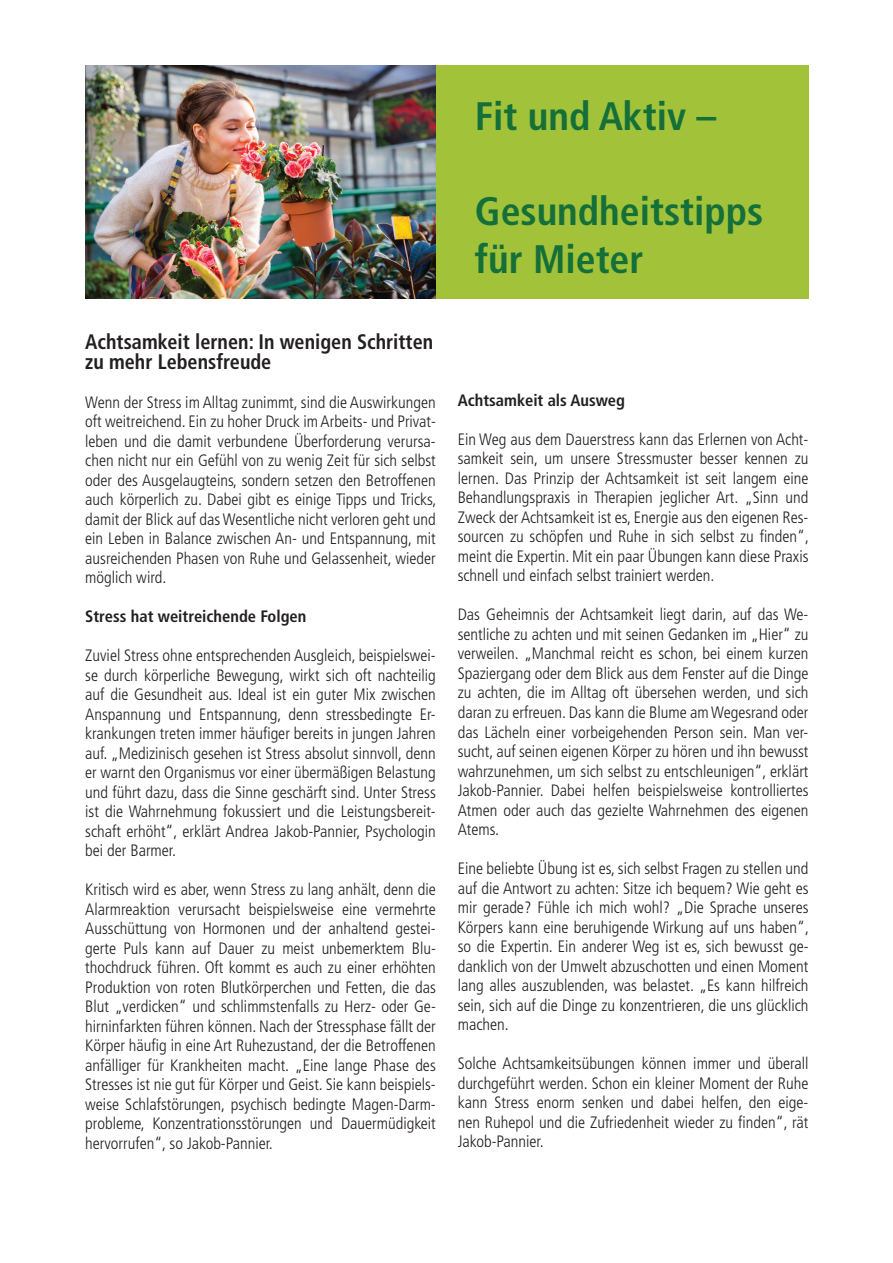
<style>
.page{position:relative;width:893px;height:1263px;background:#fff}
.page>*{position:absolute;margin:0;border:0;box-sizing:border-box;transform-origin:0 0}
.t1{font:700 condensed 39.75px/47.7px "Frutiger LT";color:#156f39}
.t2{font:700 condensed 21px/19.5px "Frutiger LT";color:#231f20;scale:.96 1}
.t3{font:300 condensed 16.5px/19.5px "Frutiger LT";color:#231f20;text-align:justify}
.t4{font:700 condensed 16.5px "Frutiger LT";color:#231f20}
</style>
<div class="page">
<div style="left:85px;top:65px;width:723px;height:234px;background:#a2c23a"></div>
<img style="left:85px;top:65px;width:351px;height:234px">
<h1 class="t1" style="left:475px;top:92px;width:243px">Fit und Aktiv –</h1>
<h1 class="t1" style="left:475px;top:188px;width:290px">Gesundheitstipps für Mieter</h1>
<p class="t2" style="left:85px;top:332px;width:364px">Achtsamkeit lernen: In wenigen Schritten zu mehr Lebensfreude</p>
<p class="t3" style="left:85px;top:392px;width:353px">Wenn der Stress im Alltag zunimmt, sind die Auswirkungen oft weitreichend. Ein zu hoher Druck im Arbeits- und Privat&shy;leben und die damit verbundene Überforderung verursa&shy;chen nicht nur ein Gefühl von zu wenig Zeit für sich selbst oder des Ausgelaugteins, sondern setzen den Betroffenen auch körperlich zu. Dabei gibt es einige Tipps und Tricks, damit der Blick auf das Wesentliche nicht verloren geht und ein Leben in Balance zwischen An- und Entspannung, mit ausreichenden Phasen von Ruhe und Gelassenheit, wieder möglich wird.</p>
<p class="t4" style="left:85px;top:607px;width:223px">Stress hat weitreichende Folgen</p>
<p class="t3" style="left:85px;top:646px;width:352px">Zuviel Stress ohne entsprechenden Ausgleich, beispielswei&shy;se durch körperliche Bewegung, wirkt sich oft nachteilig auf die Gesundheit aus. Ideal ist ein guter Mix zwischen Anspannung und Entspannung, denn stressbedingte Er&shy;krankungen treten immer häufiger bereits in jungen Jahren auf. „Medizinisch gesehen ist Stress absolut sinnvoll, denn er warnt den Organismus vor einer übermäßigen Belastung und führt dazu, dass die Sinne geschärft sind. Unter Stress ist die Wahrnehmung fokussiert und die Leistungsbereit&shy;schaft erhöht“, erklärt Andrea Jakob-Pannier, Psychologin bei der Barmer.</p>
<p class="t3" style="left:85px;top:880px;width:352px">Kritisch wird es aber, wenn Stress zu lang anhält, denn die Alarmreaktion verursacht beispielsweise eine vermehrte Ausschüttung von Hormonen und der anhaltend gestei&shy;gerte Puls kann auf Dauer zu meist unbemerktem Blu&shy;thochdruck führen. Oft kommt es auch zu einer erhöhten Produktion von roten Blutkörperchen und Fetten, die das Blut „verdicken“ und schlimmstenfalls zu Herz- oder Ge&shy;hirninfarkten führen können. Nach der Stressphase fällt der Körper häufig in eine Art Ruhezustand, der die Betroffenen anfälliger für Krankheiten macht. „Eine lange Phase des Stresses ist nie gut für Körper und Geist. Sie kann beispiels&shy;weise Schlafstörungen, psychisch bedingte Magen-Darm&shy;probleme, Konzentrationsstörungen und Dauermüdigkeit hervorrufen“, so Jakob-Pannier.</p>
<p class="t4" style="left:458px;top:390px;width:169px">Achtsamkeit als Ausweg</p>
<p class="t3" style="left:458px;top:430px;width:353px">Ein Weg aus dem Dauerstress kann das Erlernen von Acht&shy;samkeit sein, um unsere Stressmuster besser kennen zu lernen. Das Prinzip der Achtsamkeit ist seit langem eine Behandlungspraxis in Therapien jeglicher Art. „Sinn und Zweck der Achtsamkeit ist es, Energie aus den eigenen Res&shy;sourcen zu schöpfen und Ruhe in sich selbst zu finden“, meint die Expertin. Mit ein paar Übungen kann diese Praxis schnell und einfach selbst trainiert werden.</p>
<p class="t3" style="left:458px;top:605px;width:352px">Das Geheimnis der Achtsamkeit liegt darin, auf das We&shy;sentliche zu achten und mit seinen Gedanken im „Hier“ zu verweilen. „Manchmal reicht es schon, bei einem kurzen Spaziergang oder dem Blick aus dem Fenster auf die Dinge zu achten, die im Alltag oft übersehen werden, und sich daran zu erfreuen. Das kann die Blume am Wegesrand oder das Lächeln einer vorbeigehenden Person sein. Man ver&shy;sucht, auf seinen eigenen Körper zu hören und ihn bewusst wahrzunehmen, um sich selbst zu entschleunigen“, erklärt Jakob-Pannier. Dabei helfen beispielsweise kontrolliertes Atmen oder auch das gezielte Wahrnehmen des eigenen Atems.</p>
<p class="t3" style="left:458px;top:859px;width:353px">Eine beliebte Übung ist es, sich selbst Fragen zu stellen und auf die Antwort zu achten: Sitze ich bequem? Wie geht es mir gerade? Fühle ich mich wohl? „Die Sprache unseres Körpers kann eine beruhigende Wirkung auf uns haben“, so die Expertin. Ein anderer Weg ist es, sich bewusst ge&shy;danklich von der Umwelt abzuschotten und einen Moment lang alles auszublenden, was belastet. „Es kann hilfreich sein, sich auf die Dinge zu konzentrieren, die uns glücklich machen.</p>
<p class="t3" style="left:458px;top:1054px;width:352px">Solche Achtsamkeitsübungen können immer und überall durchgeführt werden. Schon ein kleiner Moment der Ruhe kann Stress enorm senken und dabei helfen, den eige&shy;nen Ruhepol und die Zufriedenheit wieder zu finden“, rät Jakob-Pannier.</p>
</div>
